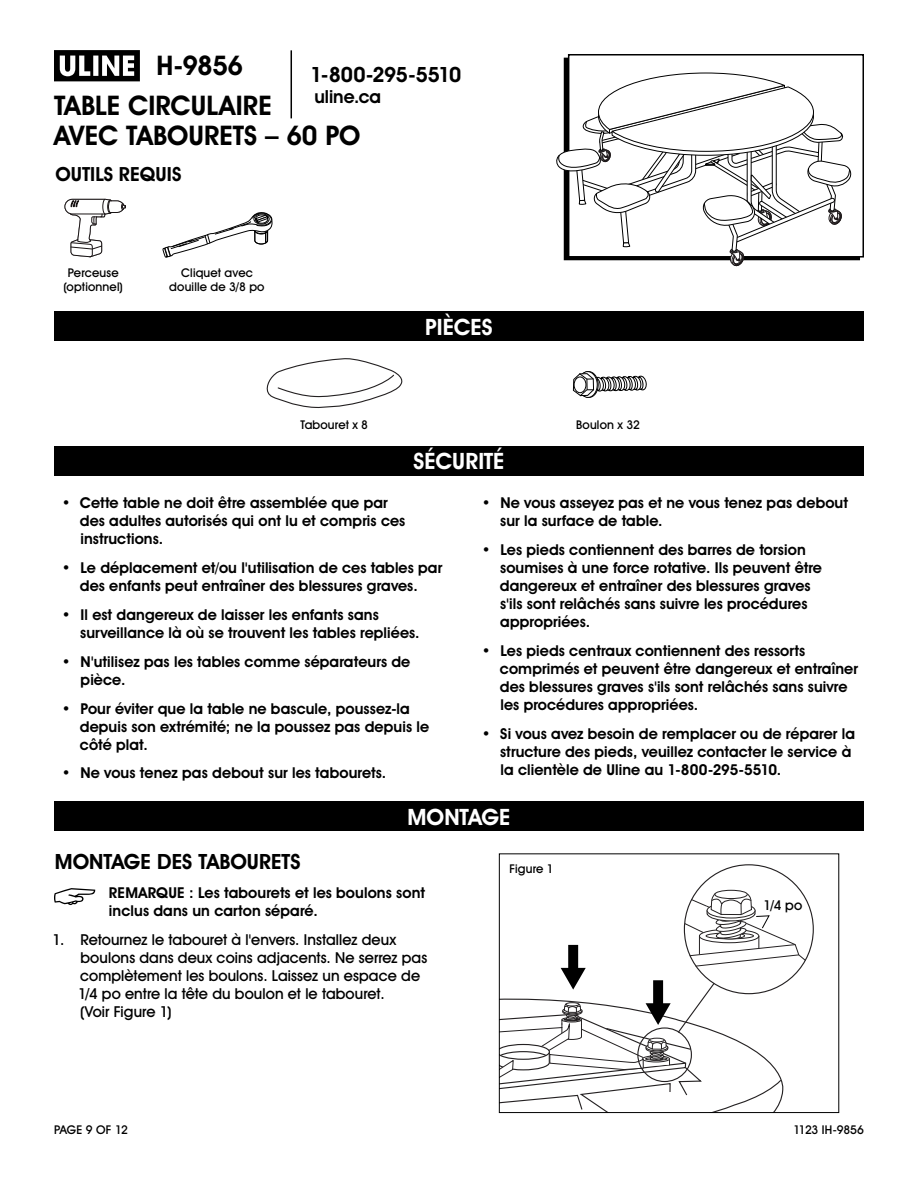
<style>
.page{position:relative;width:918px;height:1188px;background:#fff}
.page>*{position:absolute;margin:0;border:0;box-sizing:border-box;transform-origin:0 0}
.t1{font:700 27px/30px "Uline Two Knine";color:#000}
.t2{font:700 22.5px "Uline Two Knine";letter-spacing:-.005em;color:#fff}
.t3{font:700 21px "Uline Two Knine";color:#000}
.t4{font:700 21px "Uline Two Knine";letter-spacing:-.02em;color:#000}
.t5{font:700 19.5px "Uline Two Knine";letter-spacing:.005em;color:#000}
.t6{font:700 18px "Uline Two Knine";color:#000}
.t7{font:700 15px/18px "Uline Two Knine";letter-spacing:.005em;color:#000}
.t8{font:15px/18px "Uline Two Knine";letter-spacing:.005em;color:#000}
.t9{font:13.5px "Uline Two Knine";color:#000}
.t10{font:12px/14.4px "Uline Two Knine";letter-spacing:.015em;color:#000;text-align:center}
.t11{font:12px "Uline Two Knine";letter-spacing:-.02em;color:#000}
</style>
<div class="page">
<hr style="left:291px;top:50px;width:1px;height:68px;background:#000">
<svg style="left:54px;top:50px;width:86px;height:31px"></svg>
<div style="left:568px;top:54px;width:296px;height:204px;border:2px solid #000"></div>
<svg style="left:556px;top:73px;width:297px;height:193px"></svg>
<div style="left:54px;top:446px;width:810px;height:30px;background:#000"></div>
<div style="left:54px;top:801px;width:810px;height:30px;background:#000"></div>
<div style="left:54px;top:311px;width:810px;height:30px;background:#000"></div>
<svg style="left:64px;top:199px;width:62px;height:58px"></svg>
<svg style="left:163px;top:212px;width:110px;height:46px"></svg>
<svg style="left:54px;top:888px;width:41px;height:17px"></svg>
<svg style="left:499px;top:871px;width:308px;height:242px"></svg>
<svg style="left:266px;top:358px;width:137px;height:50px"></svg>
<svg style="left:573px;top:371px;width:74px;height:27px"></svg>
<div style="left:574px;top:377px;width:12px;height:16px;background:#fff;border-radius:50%"></div>
<div style="left:574px;top:377px;width:12px;height:16px;border:1px solid #000;border-radius:50%"></div>
<h1 class="t1" style="left:157px;top:50px;width:88px">H-9856</h1>
<h3 class="t4" style="left:310px;top:62px;width:152px">1-800-295-5510</h3>
<p class="t6" style="left:314px;top:86px;width:68px">uline.ca</p>
<h1 class="t1" style="left:54px;top:90px;width:308px">TABLE CIRCULAIRE<br>AVEC TABOURETS – 60 PO</h1>
<h3 class="t5" style="left:56px;top:163px;width:127px">OUTILS REQUIS</h3>
<p class="t10" style="left:63px;top:265px;width:61px">Perceuse (optionnel)</p>
<p class="t10" style="left:169px;top:265px;width:97px">Cliquet avec douille de 3/8 po</p>
<p class="t10" style="left:300px;top:418px;width:69px">Tabouret x 8</p>
<h2 class="t2" style="left:425px;top:313px;width:69px">PIÈCES</h2>
<h2 class="t2" style="left:413px;top:448px;width:93px">SÉCURITÉ</h2>
<p class="t10" style="left:576px;top:418px;width:65px">Boulon x 32</p>
<p class="t7" style="left:80px;top:494px;width:327px;text-indent:-18px">• Cette table ne doit être assemblée que par des adultes autorisés qui ont lu et compris ces instructions.</p>
<p class="t7" style="left:62px;top:559px;width:382px;text-align:center">• Le déplacement et/ou l'utilisation de ces tables par des enfants peut entraîner des blessures graves.</p>
<p class="t7" style="left:80px;top:606px;width:341px;text-indent:-18px">• Il est dangereux de laisser les enfants sans surveillance là où se trouvent les tables repliées.</p>
<p class="t7" style="left:81px;top:652px;width:331px;text-indent:-19px">• N'utilisez pas les tables comme séparateurs de pièce.</p>
<p class="t7" style="left:80px;top:699px;width:351px;text-indent:-18px">• Pour éviter que la table ne bascule, poussez-la depuis son extrémité; ne la poussez pas depuis le côté plat.</p>
<p class="t7" style="left:62px;top:764px;width:326px">• Ne vous tenez pas debout sur les tabourets.</p>
<p class="t7" style="left:500px;top:494px;width:349px;text-indent:-18px">• Ne vous asseyez pas et ne vous tenez pas debout sur la surface de table.</p>
<p class="t7" style="left:500px;top:541px;width:324px;text-indent:-18px">• Les pieds contiennent des barres de torsion soumises à une force rotative. Ils peuvent être dangereux et entraîner des blessures graves s'ils sont relâchés sans suivre les procédures appropriées.</p>
<p class="t7" style="left:500px;top:642px;width:360px;text-indent:-18px">• Les pieds centraux contiennent des ressorts comprimés et peuvent être dangereux et entraîner des blessures graves s'ils sont relâchés sans suivre les procédures appropriées.</p>
<p class="t7" style="left:500px;top:724px;width:356px;text-indent:-18px">• Si vous avez besoin de remplacer ou de réparer la structure des pieds, veuillez contacter le service à la clientèle de Uline au 1-800-295-5510.</p>
<h2 class="t2" style="left:407px;top:803px;width:105px">MONTAGE</h2>
<h3 class="t3" style="left:55px;top:849px;width:247px">MONTAGE DES TABOURETS</h3>
<p class="t7" style="left:109px;top:884px;width:318px">REMARQUE : Les tabourets et les boulons sont inclus dans un carton séparé.</p>
<p class="t8" style="left:78px;top:931px;width:351px;text-indent:-26px">1. Retournez le tabouret à l'envers. Installez deux boulons dans deux coins adjacents. Ne serrez pas complètement les boulons. Laissez un espace de 1/4 po entre la tête du boulon et le tabouret.<br>(Voir Figure 1)</p>
<p class="t10" style="left:510px;top:862px;width:46px">Figure 1</p>
<p class="t9" style="left:764px;top:897px;width:40px">1/4 po</p>
<p class="t10" style="left:54px;top:1122px;width:75px">PAGE 9 OF 12</p>
<p class="t11" style="left:794px;top:1122px;width:72px">1123 IH-9856</p>
</div>
